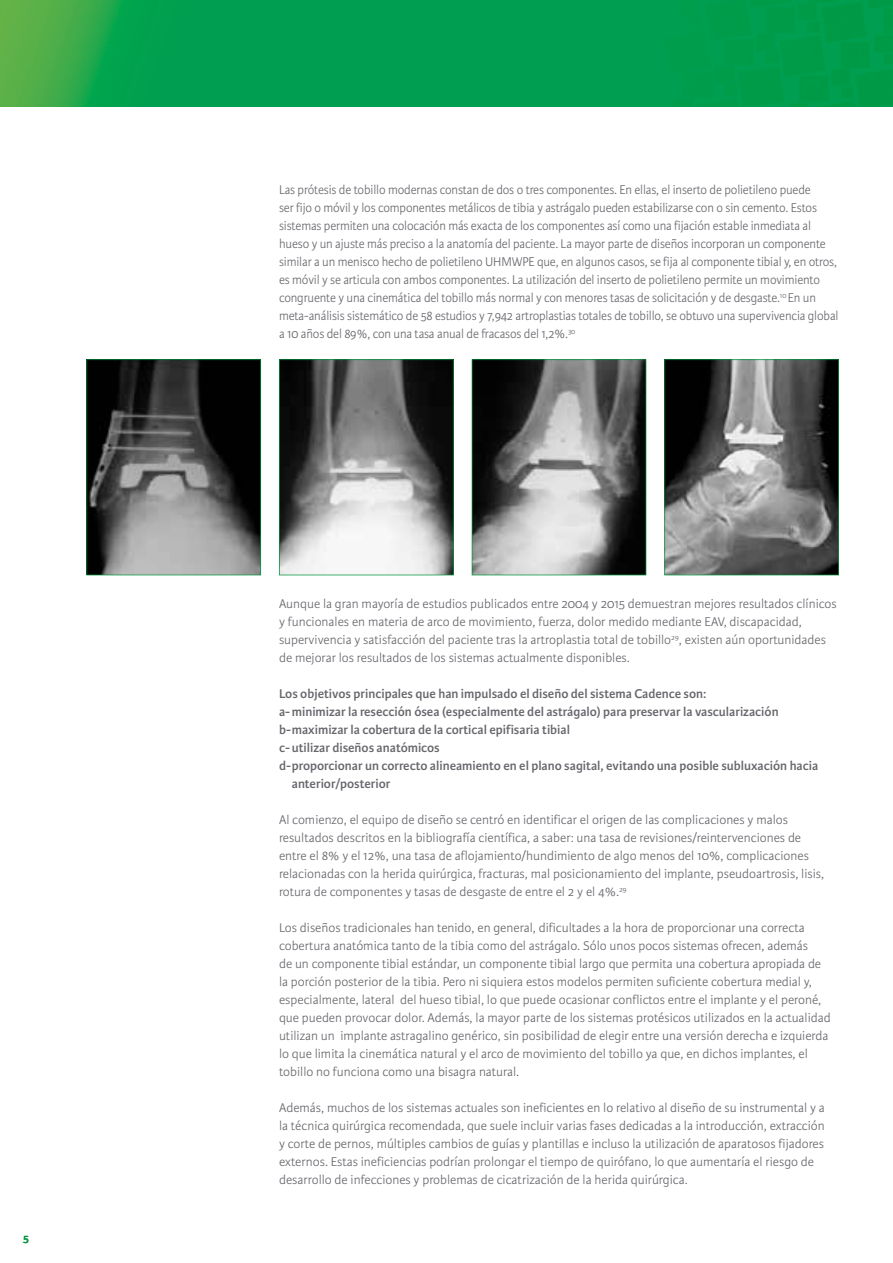
<style>
.page{position:relative;width:893px;height:1263px;background:#fff}
.page>*{position:absolute;margin:0;border:0;box-sizing:border-box;transform-origin:0 0}
.t1{font:300 13.5px/18px "Karmina Sans";color:#68666c}
.t2{font:300 13.5px/18px "Karmina Sans";color:#68666c;scale:.95 1}
.t3{font:600 13.5px "Karmina Sans";color:#68666c}
.t4{font:600 12px "Karmina Sans";color:#009540}
</style>
<div class="page">
<img style="left:0;top:0;width:893px;height:106px">
<svg style="left:86px;top:359px;width:175px;height:216px;background:#4d4f4d"></svg>
<svg style="left:279px;top:359px;width:175px;height:216px"></svg>
<svg style="left:472px;top:359px;width:174px;height:216px;background:#727473"></svg>
<svg style="left:664px;top:359px;width:175px;height:216px;background:#626463"></svg>
<p class="t4" style="left:23px;top:1231px;width:7px">5</p>
<p class="t2" style="left:279px;top:181px;width:590px">Las prótesis de tobillo modernas constan de dos o tres componentes. En ellas, el inserto de polietileno puede<br>ser fijo o móvil y los componentes metálicos de tibia y astrágalo pueden estabilizarse con o sin cemento. Estos sistemas permiten una colocación más exacta de los componentes así como una fijación estable inmediata al hueso y un ajuste más preciso a la anatomía del paciente. La mayor parte de diseños incorporan un componente similar a un menisco hecho de polietileno UHMWPE que, en algunos casos, se fija al componente tibial y, en otros, es móvil y se articula con ambos componentes. La utilización del inserto de polietileno permite un movimiento congruente y una cinemática del tobillo más normal y con menores tasas de solicitación y de desgaste.<sup>10</sup> En un meta-análisis sistemático de 58 estudios y 7,942 artroplastias totales de tobillo, se obtuvo una supervivencia global a 10 años del 89%, con una tasa anual de fracasos del 1,2%.<sup>30</sup></p>
<p class="t1" style="left:279px;top:595px;width:559px">Aunque la gran mayoría de estudios publicados entre 2004 y 2015 demuestran mejores resultados clínicos y funcionales en materia de arco de movimiento, fuerza, dolor medido mediante EAV, discapacidad, supervivencia y satisfacción del paciente tras la artroplastia total de tobillo<sup>29</sup>, existen aún oportunidades de mejorar los resultados de los sistemas actualmente disponibles.</p>
<p class="t3" style="left:279px;top:686px;width:429px">Los objetivos principales que han impulsado el diseño del sistema Cadence son:</p>
<p class="t3" style="left:279px;top:704px;width:501px">a- minimizar la resección ósea (especialmente del astrágalo) para preservar la vascularización</p>
<p class="t3" style="left:279px;top:722px;width:292px">b- maximizar la cobertura de la cortical epifisaria tibial</p>
<p class="t3" style="left:279px;top:740px;width:162px">c- utilizar diseños anatómicos</p>
<p class="t3" style="left:279px;top:758px;width:541px">d- proporcionar un correcto alineamiento en el plano sagital, evitando una posible subluxación hacia</p>
<p class="t3" style="left:292px;top:776px;width:100px">anterior/posterior</p>
<p class="t1" style="left:279px;top:811px;width:547px">Al comienzo, el equipo de diseño se centró en identificar el origen de las complicaciones y malos resultados descritos en la bibliografía científica, a saber: una tasa de revisiones/reintervenciones de entre el 8% y el 12%, una tasa de aflojamiento/hundimiento de algo menos del 10%, complicaciones relacionadas con la herida quirúrgica, fracturas, mal posicionamiento del implante, pseudoartrosis, lisis, rotura de componentes y tasas de desgaste de entre el 2 y el 4%.<sup>29</sup></p>
<p class="t1" style="left:279px;top:919px;width:553px">Los diseños tradicionales han tenido, en general, dificultades a la hora de proporcionar una correcta cobertura anatómica tanto de la tibia como del astrágalo. Sólo unos pocos sistemas ofrecen, además<br>de un componente tibial estándar, un componente tibial largo que permita una cobertura apropiada de la porción posterior de la tibia. Pero ni siquiera estos modelos permiten suficiente cobertura medial y, especialmente, lateral del hueso tibial, lo que puede ocasionar conflictos entre el implante y el peroné, que pueden provocar dolor. Además, la mayor parte de los sistemas protésicos utilizados en la actualidad utilizan un implante astragalino genérico, sin posibilidad de elegir entre una versión derecha e izquierda lo que limita la cinemática natural y el arco de movimiento del tobillo ya que, en dichos implantes, el tobillo no funciona como una bisagra natural.</p>
<p class="t1" style="left:279px;top:1099px;width:547px">Además, muchos de los sistemas actuales son ineficientes en lo relativo al diseño de su instrumental y a la técnica quirúrgica recomendada, que suele incluir varias fases dedicadas a la introducción, extracción y corte de pernos, múltiples cambios de guías y plantillas e incluso la utilización de aparatosos fijadores externos. Estas ineficiencias podrían prolongar el tiempo de quirófano, lo que aumentaría el riesgo de desarrollo de infecciones y problemas de cicatrización de la herida quirúrgica.</p>
</div>
